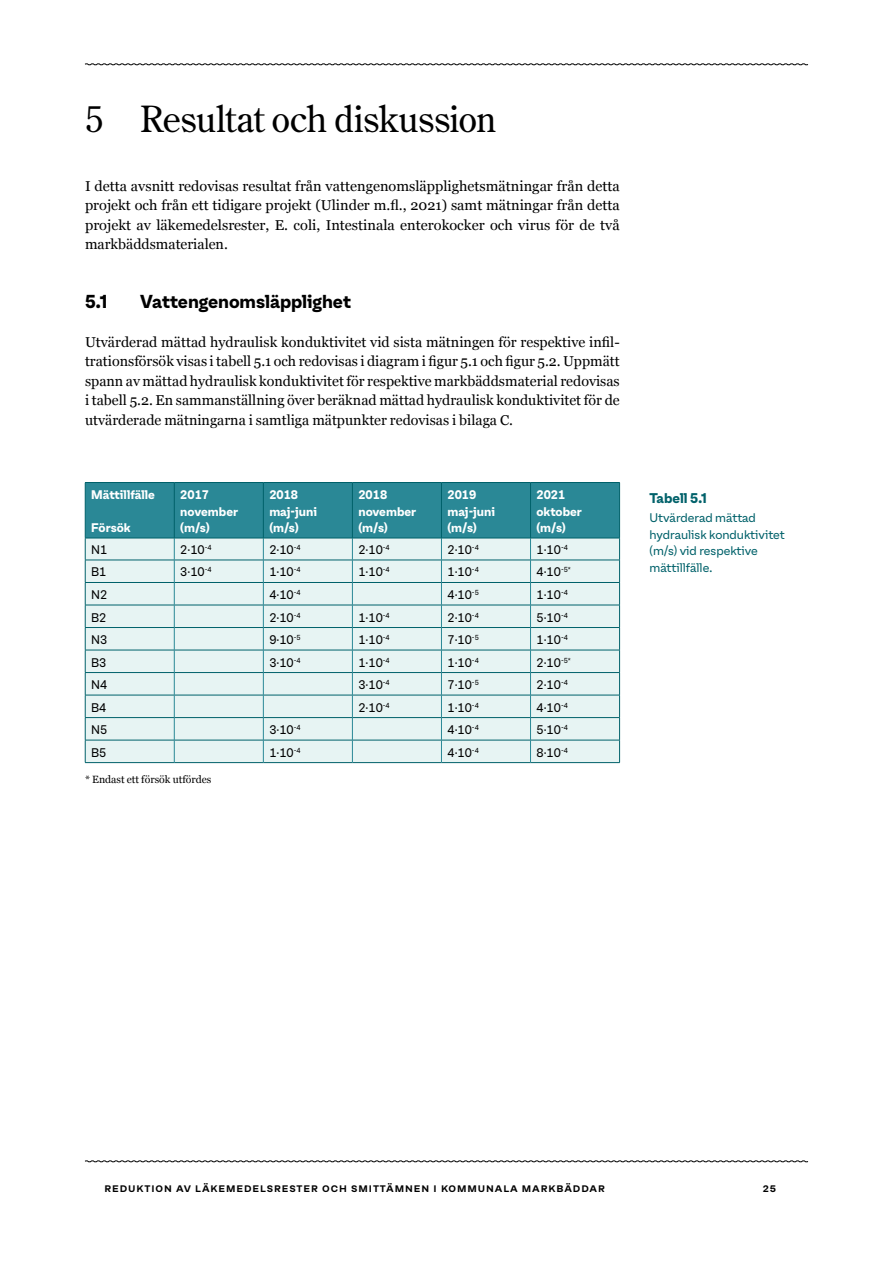
<style>
.page{position:relative;width:893px;height:1263px;background:#fff}
.page>*{position:absolute;margin:0;border:0;box-sizing:border-box;transform-origin:0 0}
.t1{font:36px "Century Old Style Std";letter-spacing:-.01em;color:#000}
.t2{font:700 18px "Oli Grotesk L";letter-spacing:-.005em;color:#000}
.t3{font:14.25px/19.5px "Georgia";color:#000;text-align:justify}
.t4{font:700 13.5px "Oli Grotesk L";color:#00616a}
.t5{font:12px "Oli Grotesk L";color:#000}
.t6{font:700 12px/16.5px "Oli Grotesk L";color:#fff}
.t7{font:12px/16.5px "Oli Grotesk L";color:#00616a}
.t8{font:500 12px "Oli Grotesk L";letter-spacing:.075em;color:#000}
.t9{font:10.5px "Georgia";color:#000}
</style>
<div class="page">
<svg style="left:85px;top:1160px;width:723px;height:2px"></svg>
<svg style="left:85px;top:63px;width:723px;height:3px"></svg>
<hr style="left:85px;top:762px;width:89px;height:1px;background:#00616a">
<hr style="left:174px;top:762px;width:89px;height:1px;background:#00616a">
<hr style="left:263px;top:762px;width:89px;height:1px;background:#00616a">
<hr style="left:352px;top:762px;width:89px;height:1px;background:#00616a">
<hr style="left:441px;top:762px;width:89px;height:1px;background:#00616a">
<hr style="left:530px;top:762px;width:90px;height:1px;background:#00616a">
<svg style="left:85px;top:483px;width:535px;height:279px;background:#b8d8da"></svg>
<hr style="left:85px;top:482px;width:89px;height:1px;background:#00616a">
<hr style="left:85px;top:483px;width:1px;height:55px;background:#00616a">
<hr style="left:174px;top:482px;width:89px;height:1px;background:#00616a">
<hr style="left:263px;top:482px;width:89px;height:1px;background:#00616a">
<hr style="left:352px;top:482px;width:89px;height:1px;background:#00616a">
<hr style="left:441px;top:482px;width:89px;height:1px;background:#00616a">
<hr style="left:530px;top:482px;width:90px;height:1px;background:#00616a">
<hr style="left:619px;top:483px;width:1px;height:55px;background:#00616a">
<hr style="left:85px;top:538px;width:89px;height:1px;background:#00616a">
<hr style="left:174px;top:538px;width:89px;height:1px;background:#00616a">
<hr style="left:263px;top:538px;width:89px;height:1px;background:#00616a">
<hr style="left:352px;top:538px;width:89px;height:1px;background:#00616a">
<hr style="left:441px;top:538px;width:89px;height:1px;background:#00616a">
<hr style="left:530px;top:538px;width:90px;height:1px;background:#00616a">
<h1 class="t1" style="left:85px;top:96px;width:413px">5 Resultat och diskussion</h1>
<p class="t3" style="left:85px;top:175px;width:536px">I detta avsnitt redovisas resultat från vattengenomsläpplighetsmätningar från detta projekt och från ett tidigare projekt (Ulinder m.fl., 2021) samt mätningar från detta projekt av läkemedelsrester, E. coli, Intestinala enterokocker och virus för de två markbäddsmaterialen.</p>
<p class="t2" style="left:85px;top:287px;width:24px">5.1</p>
<p class="t2" style="left:140px;top:287px;width:212px">Vattengenomsläpplighet</p>
<p class="t3" style="left:85px;top:331px;width:536px">Utvärderad mättad hydraulisk konduktivitet vid sista mätningen för respektive infil&shy;trationsförsök visas i tabell 5.1 och redovisas i diagram i figur 5.1 och figur 5.2. Uppmätt spann av mättad hydraulisk konduktivitet för respektive markbäddsmaterial redovisas i tabell 5.2. En sammanställning över beräknad mättad hydraulisk konduktivitet för de utvärderade mätningarna i samtliga mätpunkter redovisas i bilaga C.</p>
<p class="t6" style="left:91px;top:485px;width:65px">Mättillfälle</p>
<p class="t6" style="left:91px;top:518px;width:41px">Försök</p>
<p class="t6" style="left:180px;top:485px;width:59px">2017 november (m/s)</p>
<p class="t6" style="left:269px;top:485px;width:49px">2018 maj-juni (m/s)</p>
<p class="t6" style="left:358px;top:485px;width:59px">2018 november (m/s)</p>
<p class="t6" style="left:447px;top:485px;width:49px">2019 maj-juni (m/s)</p>
<p class="t6" style="left:536px;top:485px;width:47px">2021 oktober (m/s)</p>
<p class="t5" style="left:91px;top:540px;width:18px">N1</p>
<p class="t5" style="left:180px;top:540px;width:33px">2·10<sup>-4</sup></p>
<p class="t5" style="left:269px;top:540px;width:33px">2·10<sup>-4</sup></p>
<p class="t5" style="left:358px;top:540px;width:33px">2·10<sup>-4</sup></p>
<p class="t5" style="left:447px;top:540px;width:33px">2·10<sup>-4</sup></p>
<p class="t5" style="left:536px;top:540px;width:33px">1·10<sup>-4</sup></p>
<p class="t5" style="left:91px;top:563px;width:17px">B1</p>
<p class="t5" style="left:180px;top:563px;width:33px">3·10<sup>-4</sup></p>
<p class="t5" style="left:269px;top:563px;width:33px">1·10<sup>-4</sup></p>
<p class="t5" style="left:358px;top:563px;width:33px">1·10<sup>-4</sup></p>
<p class="t5" style="left:447px;top:563px;width:33px">1·10<sup>-4</sup></p>
<p class="t5" style="left:536px;top:563px;width:36px">4·10<sup>-5*</sup></p>
<p class="t5" style="left:91px;top:585px;width:18px">N2</p>
<p class="t5" style="left:269px;top:585px;width:33px">4·10<sup>-4</sup></p>
<p class="t5" style="left:447px;top:585px;width:33px">4·10<sup>-5</sup></p>
<p class="t5" style="left:536px;top:585px;width:33px">1·10<sup>-4</sup></p>
<p class="t5" style="left:91px;top:608px;width:17px">B2</p>
<p class="t5" style="left:269px;top:608px;width:33px">2·10<sup>-4</sup></p>
<p class="t5" style="left:358px;top:608px;width:33px">1·10<sup>-4</sup></p>
<p class="t5" style="left:447px;top:608px;width:33px">2·10<sup>-4</sup></p>
<p class="t5" style="left:536px;top:608px;width:33px">5·10<sup>-4</sup></p>
<p class="t5" style="left:91px;top:630px;width:18px">N3</p>
<p class="t5" style="left:269px;top:630px;width:33px">9·10<sup>-5</sup></p>
<p class="t5" style="left:358px;top:630px;width:33px">1·10<sup>-4</sup></p>
<p class="t5" style="left:447px;top:630px;width:33px">7·10<sup>-5</sup></p>
<p class="t5" style="left:536px;top:630px;width:33px">1·10<sup>-4</sup></p>
<p class="t5" style="left:91px;top:653px;width:17px">B3</p>
<p class="t5" style="left:269px;top:653px;width:33px">3·10<sup>-4</sup></p>
<p class="t5" style="left:358px;top:653px;width:33px">1·10<sup>-4</sup></p>
<p class="t5" style="left:447px;top:653px;width:33px">1·10<sup>-4</sup></p>
<p class="t5" style="left:536px;top:653px;width:36px">2·10<sup>-5*</sup></p>
<p class="t5" style="left:91px;top:676px;width:18px">N4</p>
<p class="t5" style="left:358px;top:676px;width:33px">3·10<sup>-4</sup></p>
<p class="t5" style="left:447px;top:676px;width:33px">7·10<sup>-5</sup></p>
<p class="t5" style="left:536px;top:676px;width:33px">2·10<sup>-4</sup></p>
<p class="t5" style="left:91px;top:698px;width:17px">B4</p>
<p class="t5" style="left:358px;top:698px;width:33px">2·10<sup>-4</sup></p>
<p class="t5" style="left:447px;top:698px;width:33px">1·10<sup>-4</sup></p>
<p class="t5" style="left:536px;top:698px;width:33px">4·10<sup>-4</sup></p>
<p class="t5" style="left:91px;top:721px;width:18px">N5</p>
<p class="t5" style="left:269px;top:721px;width:33px">3·10<sup>-4</sup></p>
<p class="t5" style="left:447px;top:721px;width:33px">4·10<sup>-4</sup></p>
<p class="t5" style="left:536px;top:721px;width:33px">5·10<sup>-4</sup></p>
<p class="t5" style="left:91px;top:743px;width:17px">B5</p>
<p class="t5" style="left:269px;top:743px;width:33px">1·10<sup>-4</sup></p>
<p class="t5" style="left:447px;top:743px;width:33px">4·10<sup>-4</sup></p>
<p class="t5" style="left:536px;top:743px;width:33px">8·10<sup>-4</sup></p>
<p class="t9" style="left:85px;top:772px;width:128px">* Endast ett försök utfördes</p>
<p class="t4" style="left:649px;top:487px;width:59px">Tabell 5.1</p>
<p class="t7" style="left:649px;top:508px;width:137px">Utvärderad mättad hydraulisk konduktivitet (m/s) vid respektive mättillfälle.</p>
<p class="t8" style="left:105px;top:1178px;width:502px">Reduktion av läkemedelsrester och smittämnen i kommunala markbäddar</p>
<p class="t8" style="left:763px;top:1178px;width:15px">25</p>
</div>
